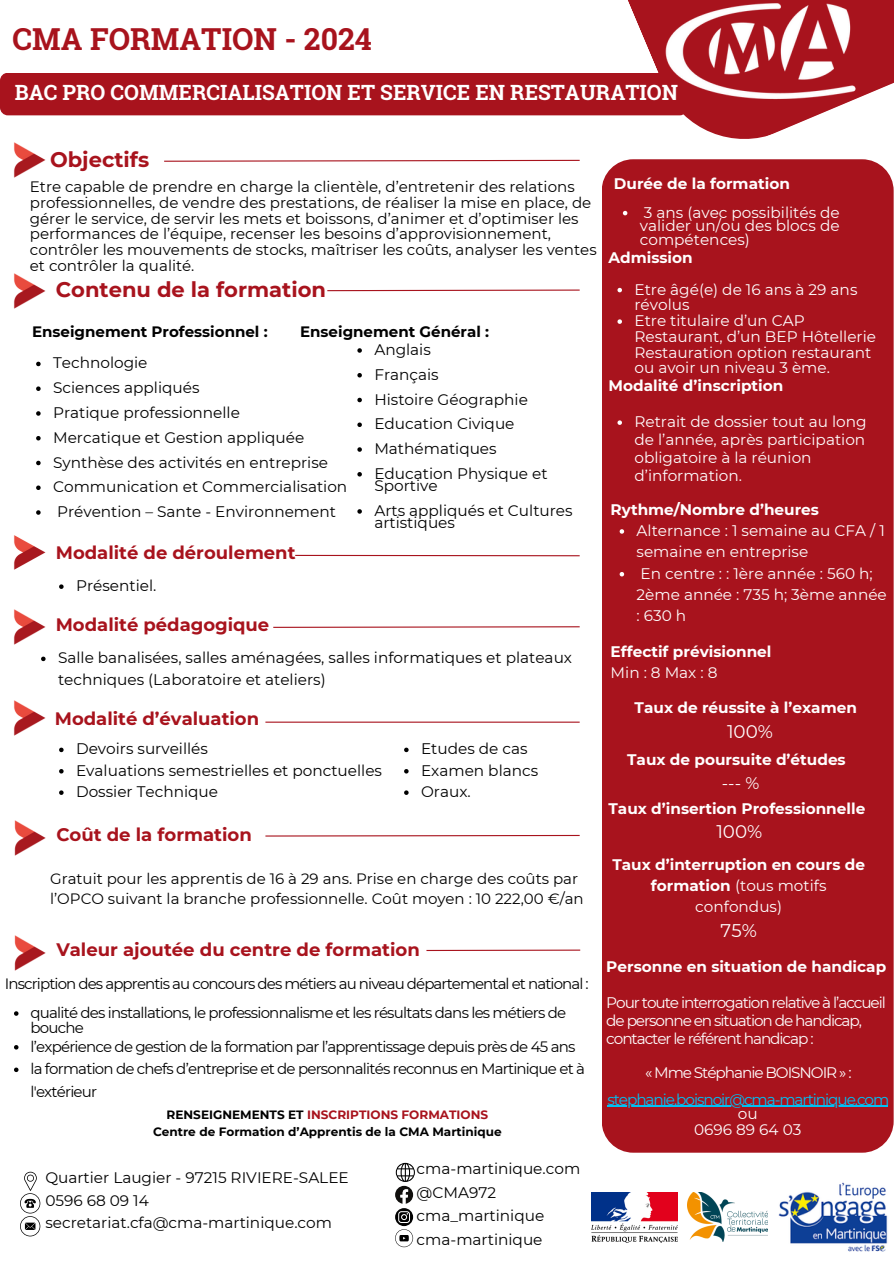
<style>
.page{position:relative;width:894px;height:1264px;background:#fff}
.page>*{position:absolute;margin:0;border:0;box-sizing:border-box;transform-origin:0 0}
.t1{font:700 30.3px "Roboto Slab";color:#a8131d}
.t2{font:700 21px "Roboto Slab";color:#fff}
.t3{font:700 21px "Montserrat";color:#a8131d}
.t4{font:18.3px "Montserrat";color:#fff}
.t5{font:700 18px "Montserrat";color:#a8131d}
.t6{font:16.8px "Montserrat";color:#fff}
.t7{font:15.3px/23.7px "Montserrat";color:#000}
.t8{font:15.3px/15.8px "Montserrat";color:#fff}
.t9{font:700 15.3px/21.3px "Montserrat";color:#fff}
.t10{font:15.3px/18px "Montserrat";letter-spacing:-.07em;color:#fff}
.t11{font:15.3px/15.1px "Montserrat";letter-spacing:-.07em;color:#00c0f4;text-align:center}
.t12{font:15px/15.8px "Montserrat";color:#000}
.t13{font:15px/14.7px "Montserrat";letter-spacing:-.05em;color:#000}
.t14{font:15px "Montserrat";letter-spacing:-.06em;color:#000}
.t15{font:700 15px "Montserrat";color:#000}
.t16{font:700 12px "Montserrat";color:#000}
.t17{font:700 12px "Montserrat";color:#a8131d}
.s1{color:#000}
.s2{font-weight:400}
.s3{color:#fff}
</style>
<div class="page">
<svg style="left:558px;top:0;width:335px;height:139px"></svg>
<div style="left:0;top:73px;width:687px;height:42px;background:#a8131d;border-radius:8px"></div>
<img style="left:665px;top:0;width:192px;height:104px">
<img style="left:13px;top:142px;width:33px;height:36px">
<img style="left:13px;top:273px;width:33px;height:36px">
<img style="left:13px;top:535px;width:33px;height:35px">
<img style="left:14px;top:820px;width:32px;height:36px">
<img style="left:14px;top:935px;width:32px;height:36px">
<div style="left:601px;top:159px;width:292px;height:993px;background:#a8131d;border-radius:32px"></div>
<svg style="left:20px;top:1171px;width:20px;height:65px"></svg>
<svg style="left:395px;top:1162px;width:20px;height:85px"></svg>
<img style="left:13px;top:609px;width:33px;height:36px">
<img style="left:13px;top:700px;width:33px;height:36px">
<svg style="left:164px;top:159px;width:416px;height:3px"></svg>
<svg style="left:327px;top:289px;width:253px;height:3px"></svg>
<hr style="left:295px;top:555px;width:284px;height:1px;background:#a8131d">
<svg style="left:265px;top:834px;width:315px;height:3px"></svg>
<svg style="left:273px;top:626px;width:307px;height:2px"></svg>
<hr style="left:265px;top:721px;width:314px;height:1px;background:#a8131d">
<hr style="left:426px;top:949px;width:154px;height:2px;background:#a8131d">
<img style="left:778px;top:1182px;width:110px;height:69px">
<img style="left:687px;top:1192px;width:80px;height:49px">
<img style="left:591px;top:1192px;width:86px;height:50px">
<svg style="left:36px;top:362px;width:5px;height:4px"></svg>
<svg style="left:36px;top:386px;width:5px;height:5px"></svg>
<svg style="left:36px;top:411px;width:5px;height:5px"></svg>
<svg style="left:36px;top:436px;width:5px;height:4px"></svg>
<svg style="left:36px;top:461px;width:5px;height:4px"></svg>
<svg style="left:36px;top:485px;width:5px;height:5px"></svg>
<svg style="left:36px;top:510px;width:5px;height:5px"></svg>
<svg style="left:357px;top:348px;width:5px;height:5px"></svg>
<svg style="left:357px;top:373px;width:5px;height:4px"></svg>
<svg style="left:357px;top:398px;width:5px;height:4px"></svg>
<svg style="left:357px;top:422px;width:5px;height:5px"></svg>
<svg style="left:357px;top:447px;width:5px;height:5px"></svg>
<svg style="left:357px;top:472px;width:5px;height:4px"></svg>
<svg style="left:357px;top:509px;width:5px;height:4px"></svg>
<svg style="left:404px;top:747px;width:4px;height:5px"></svg>
<svg style="left:404px;top:769px;width:4px;height:4px"></svg>
<svg style="left:404px;top:790px;width:4px;height:5px"></svg>
<svg style="left:622px;top:211px;width:5px;height:4px"></svg>
<svg style="left:617px;top:288px;width:4px;height:4px"></svg>
<svg style="left:617px;top:319px;width:4px;height:5px"></svg>
<svg style="left:617px;top:420px;width:4px;height:5px"></svg>
<svg style="left:619px;top:529px;width:5px;height:4px"></svg>
<svg style="left:619px;top:572px;width:5px;height:4px"></svg>
<svg style="left:14px;top:1011px;width:4px;height:4px"></svg>
<svg style="left:14px;top:1045px;width:4px;height:4px"></svg>
<svg style="left:14px;top:1067px;width:4px;height:5px"></svg>
<hr style="left:607px;top:1105px;width:280px;height:1px;background:#00c0f4">
<svg style="left:41px;top:656px;width:5px;height:5px"></svg>
<svg style="left:59px;top:584px;width:5px;height:5px"></svg>
<svg style="left:59px;top:747px;width:5px;height:5px"></svg>
<svg style="left:59px;top:769px;width:5px;height:4px"></svg>
<svg style="left:59px;top:790px;width:5px;height:5px"></svg>
<p class="t1" style="left:13px;top:18px;width:360px">CMA FORMATION - 2024</p>
<h3 class="t2" style="left:15px;top:78px;width:664px">BAC PRO COMMERCIALISATION ET SERVICE EN RESTAURATION</h3>
<h6 class="t3" style="left:50px;top:147px;width:101px">Objectifs</h6>
<h6 class="t12" style="left:30px;top:179px;width:568px">Etre capable de prendre en charge la clientèle, d’entretenir des relations professionnelles, de vendre des prestations, de réaliser la mise en place, de gérer le service, de servir les mets et boissons, d’animer et d’optimiser les performances de l’équipe, recenser les besoins d’approvisionnement, contrôler les mouvements de stocks, maîtriser les coûts, analyser les ventes et contrôler la qualité.</h6>
<p class="t3" style="left:56px;top:276px;width:272px">Contenu de la formation</p>
<h6 class="t15" style="left:32px;top:322px;width:237px">Enseignement Professionnel :</h6>
<p class="t15" style="left:300px;top:322px;width:190px">Enseignement Général :</p>
<p class="t7" style="left:53px;top:351px;width:96px">Technologie</p>
<p class="t7" style="left:53px;top:376px;width:148px">Sciences appliqués</p>
<p class="t7" style="left:53px;top:400px;width:188px">Pratique professionnelle</p>
<p class="t7" style="left:53px;top:425px;width:252px">Mercatique et Gestion appliquée</p>
<p class="t7" style="left:53px;top:450px;width:276px">Synthèse des activités en entreprise</p>
<p class="t7" style="left:53px;top:475px;width:295px">Communication et Commercialisation</p>
<p class="t7" style="left:57px;top:499px;width:280px">Prévention – Sante - Environnement</p>
<p class="t5" style="left:56px;top:541px;width:241px">Modalité de déroulement</p>
<p class="t7" style="left:76px;top:574px;width:82px">Présentiel.</p>
<h6 class="t5" style="left:56px;top:613px;width:215px">Modalité pédagogique</h6>
<p class="t7" style="left:374px;top:337px;width:58px">Anglais</p>
<h6 class="t7" style="left:374px;top:362px;width:66px">Français</h6>
<p class="t7" style="left:374px;top:387px;width:155px">Histoire Géographie</p>
<h6 class="t7" style="left:374px;top:412px;width:142px">Education Civique</h6>
<p class="t7" style="left:374px;top:436px;width:124px">Mathématiques</p>
<p class="t7" style="left:374px;top:467px;width:175px;line-height:12.3px">Education Physique et<br>Sportive</p>
<p class="t7" style="left:374px;top:504px;width:200px;line-height:12.3px">Arts appliqués et Cultures artistiques</p>
<h6 class="t7" style="left:58px;top:647px;width:515px;line-height:21.3px">Salle banalisées, salles aménagées, salles informatiques et plateaux techniques (Laboratoire et ateliers)</h6>
<h6 class="t5" style="left:55px;top:707px;width:206px">Modalité d’évaluation</h6>
<p class="t7" style="left:76px;top:737px;width:133px">Devoirs surveillés</p>
<p class="t7" style="left:76px;top:758px;width:307px">Evaluations semestrielles et ponctuelles</p>
<p class="t7" style="left:76px;top:779px;width:143px">Dossier Technique</p>
<h5 class="t5" style="left:56px;top:823px;width:197px">Coût de la formation</h5>
<h4 class="t7" style="left:421px;top:737px;width:108px">Etudes de cas</h4>
<p class="t7" style="left:421px;top:758px;width:119px">Examen blancs</p>
<p class="t7" style="left:421px;top:779px;width:51px">Oraux.</p>
<p class="t12" style="left:50px;top:868px;width:535px;line-height:20.2px">Gratuit pour les apprentis de 16 à 29 ans. Prise en charge des coûts par l’OPCO suivant la branche professionnelle. Coût moyen : 10 222,00 €/an</p>
<p class="t5" style="left:56px;top:938px;width:365px">Valeur ajoutée du centre de formation</p>
<p class="t14" style="left:5px;top:974px;width:585px">Inscription des apprentis au concours des métiers au niveau départemental et national :</p>
<p class="t13" style="left:30px;top:1005px;width:537px">qualité des installations, le professionnalisme et les résultats dans les métiers de bouche</p>
<p class="t13" style="left:30px;top:1039px;width:546px">l’expérience de gestion de la formation par l’apprentissage depuis près de 45 ans</p>
<p class="t13" style="left:30px;top:1057px;width:556px;line-height:22.5px">la formation de chefs d’entreprise et de personnalités reconnus en Martinique et à l'extérieur</p>
<h5 class="t17" style="left:166px;top:1107px;width:323px"><span class="s1">RENSEIGNEMENTS ET</span> INSCRIPTIONS FORMATIONS</h5>
<h5 class="t16" style="left:153px;top:1123px;width:350px">Centre de Formation d’Apprentis de la CMA Martinique</h5>
<p class="t7" style="left:45px;top:1165px;width:305px">Quartier Laugier - 97215 RIVIERE-SALEE</p>
<p class="t7" style="left:45px;top:1188px;width:105px">0596 68 09 14</p>
<h5 class="t7" style="left:45px;top:1210px;width:288px">secretariat.cfa@cma-martinique.com</h5>
<h5 class="t7" style="left:416px;top:1156px;width:165px">cma-martinique.com @CMA972 cma_martinique cma-martinique</h5>
<h4 class="t9" style="left:613px;top:173px;width:177px">Durée de la formation</h4>
<p class="t8" style="left:639px;top:205px;width:201px;line-height:13.5px;text-align:justify">3 ans (avec possibilités de valider un/ou des blocs de compétences)</p>
<p class="t9" style="left:608px;top:247px;width:86px">Admission</p>
<h4 class="t8" style="left:634px;top:281px;width:224px">Etre âgé(e) de 16 ans à 29 ans révolus</h4>
<p class="t8" style="left:634px;top:313px;width:243px">Etre titulaire d’un CAP<br>Restaurant, d’un BEP Hôtellerie<br>Restauration option restaurant ou avoir un niveau 3 ème.</p>
<p class="t9" style="left:608px;top:375px;width:176px">Modalité d’inscription</p>
<p class="t8" style="left:634px;top:412px;width:233px;line-height:18px">Retrait de dossier tout au long de l’année, après participation obligatoire à la réunion d’information.</p>
<p class="t9" style="left:610px;top:498px;width:210px">Rythme/Nombre d’heures</p>
<p class="t8" style="left:636px;top:520px;width:250px;line-height:21.3px">Alternance : 1 semaine au CFA / 1 semaine en entreprise</p>
<p class="t8" style="left:636px;top:562px;width:251px;line-height:21.3px">En centre : : 1ère année : 560 h;<br>2ème année : 735 h; 3ème année : 630 h</p>
<p class="t9" style="left:610px;top:640px;width:162px">Effectif prévisionnel<br><span class="s2">Min:8Max:8</span></p>
<h4 class="t9" style="left:634px;top:697px;width:224px">Taux de réussite à l’examen</h4>
<h6 class="t4" style="left:726px;top:720px;width:47px">100%</h6>
<p class="t9" style="left:627px;top:748px;width:220px">Taux de poursuite d’études</p>
<h4 class="t6" style="left:721px;top:772px;width:39px">--- %</h4>
<h6 class="t9" style="left:608px;top:797px;width:258px">Taux d’insertion Professionnelle</h6>
<h6 class="t4" style="left:716px;top:820px;width:47px">100%</h6>
<p class="t9" style="left:612px;top:853px;width:254px;text-align:center">Taux d’interruption en cours de formation <span class="s2">(tous motifs confondus)</span></p>
<p class="t4" style="left:720px;top:919px;width:38px">75%</p>
<p class="t9" style="left:606px;top:955px;width:281px">Personne en situation de handicap</p>
<p class="t10" style="left:606px;top:993px;width:281px">Pour toute interrogation relative à l’accueil de personne en situation de handicap, contacter le référent handicap :</p>
<h6 class="t10" style="left:644px;top:1063px;width:208px">« Mme Stéphanie BOISNOIR » :</h6>
<h6 class="t11" style="left:607px;top:1091px;width:283px">stephanie.boisnoir@cma-martinique.com <span class="s3">ou<br>0696 89 64 03</span></h6>
</div>
